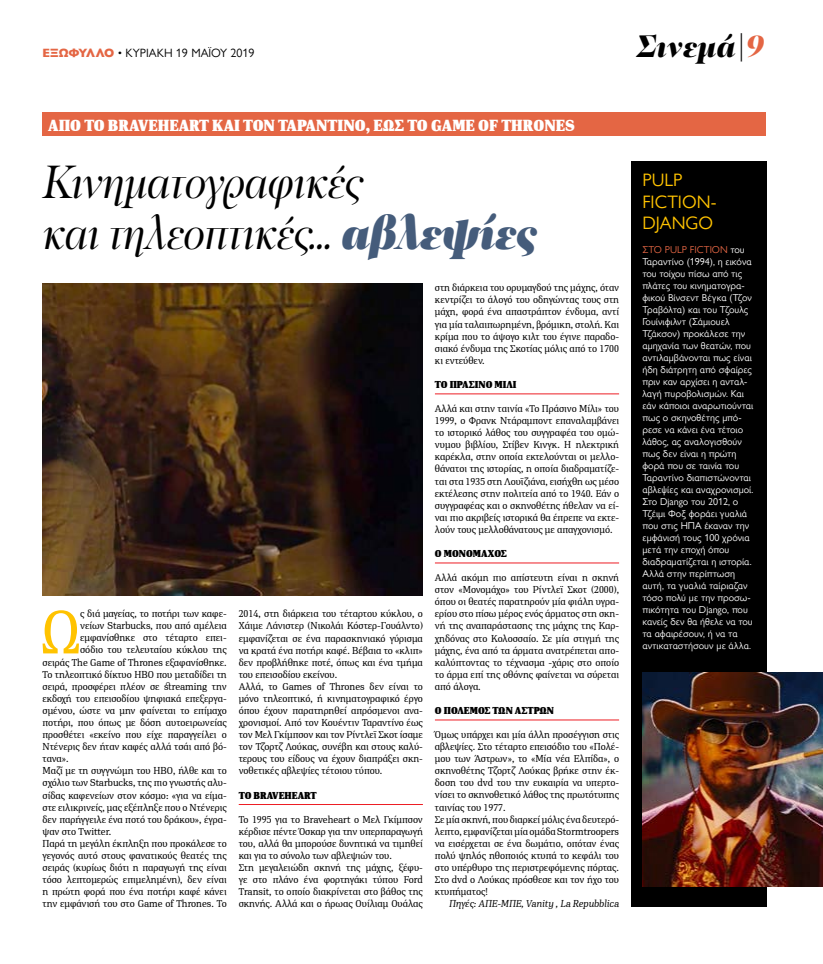
<style>
.page{position:relative;width:823px;height:964px;background:#fff}
.page>*{position:absolute;margin:0;border:0;box-sizing:border-box;transform-origin:0 0}
.t1{font:61.7px "PFDIN Serif";color:#ffc300}
.t2{font:italic 48px/51px "PF Regal Display Pro";letter-spacing:-.02em;color:#000;scale:.96 1}
.t3{font:italic 900 32px "PF Regal Display Pro";color:#000}
.t4{font:18px/21.6px "Gill Sans Nova";color:#ffc300}
.t5{font:900 16px "PFDIN Serif";color:#fff}
.t6{font:12px "Gill Sans Nova";color:#000}
.t7{font:10px/12.1px "PFDIN Serif";color:#000}
.t8{font:10px/12px "Gill Sans Nova";color:#fff}
.t9{font:900 10px "PFDIN Serif";color:#000}
.t10{font:italic 10px "PFDIN Serif";color:#000}
.s1{font-weight:800;color:#e46644}
.s2{color:#e46644}
.s3{font-family:"PF Regal Display Pro U Black";color:#455c7b}
</style>
<div class="page">
<hr style="left:238px;top:804px;width:184px;height:1px;background:#ed1d24">
<hr style="left:434px;top:394px;width:184px;height:1px;background:#ed1d24">
<hr style="left:434px;top:563px;width:184px;height:1px;background:#ed1d24">
<hr style="left:434px;top:720px;width:184px;height:1px;background:#ed1d24">
<div style="left:43px;top:112px;width:722px;height:24px;background:#e46644"></div>
<div style="left:630px;top:162px;width:135px;height:745px;background:#000"></div>
<img style="left:43px;top:283px;width:379px;height:312px">
<img style="left:642px;top:672px;width:180px;height:214px">
<p class="t6" style="left:43px;top:45px;width:213px"><span class="s1">ΕΞΩΦΥΛΛΟ</span> • ΚΥΡΙΑΚΗ 19 ΜΑΪΟΥ 2019</p>
<h3 class="t3" style="left:636px;top:26px;width:129px">Σινεμά|<span class="s2">9</span></h3>
<h3 class="t5" style="left:48px;top:115px;width:528px">ΑΠΌ ΤΟ BRAVEHEART ΚΑΙ ΤΟΝ ΤΑΡΑΝΤΊΝΟ, ΈΩΣ ΤΟ GAME OF THRONES</h3>
<h2 class="t2" style="left:43px;top:157px;width:517px">Κινηματογραφικές<br>και τηλεοπτικές... <span class="s3">αβλεψίες</span></h2>
<h1 class="t1" style="left:41px;top:593px;width:40px">Ω</h1>
<p class="t7" style="left:80px;top:608px;width:148px">ς διά μαγείας, το ποτήρι των καφε-</p>
<p class="t7" style="left:80px;top:620px;width:148px">νείων Starbucks, που από αμέλεια</p>
<p class="t7" style="left:80px;top:632px;width:148px">εμφανίσθηκε στο τέταρτο επει-</p>
<p class="t7" style="left:80px;top:644px;width:148px">σόδιο του τελευταίου κύκλου της</p>
<p class="t7" style="left:43px;top:656px;width:185px">σειράς The Game of Thrones εξαφανίσθηκε.</p>
<p class="t7" style="left:43px;top:668px;width:185px">Το τηλεοπτικό δίκτυο HBO που μεταδίδει τη</p>
<p class="t7" style="left:43px;top:680px;width:185px">σειρά, προσφέρει πλέον σε streaming την</p>
<p class="t7" style="left:43px;top:692px;width:185px">εκδοχή του επεισοδίου ψηφιακά επεξεργα-</p>
<p class="t7" style="left:43px;top:704px;width:185px">σμένου, ώστε να μην φαίνεται το επίμαχο</p>
<p class="t7" style="left:43px;top:716px;width:185px">ποτήρι, που όπως με δόση αυτοειρωνείας</p>
<p class="t7" style="left:43px;top:728px;width:185px">προσθέτει «εκείνο που είχε παραγγείλει ο</p>
<p class="t7" style="left:43px;top:740px;width:185px">Ντένερις δεν ήταν καφές αλλά τσάι από βό-</p>
<p class="t7" style="left:43px;top:753px;width:28px">τανα».</p>
<p class="t7" style="left:43px;top:765px;width:185px">Μαζί με τη συγγνώμη του HBO, ήλθε και το</p>
<p class="t7" style="left:43px;top:777px;width:185px">σχόλιο των Starbucks, της πιο γνωστής αλυ-</p>
<p class="t7" style="left:43px;top:789px;width:185px">σίδας καφενείων στον κόσμο: «για να είμα-</p>
<p class="t7" style="left:43px;top:801px;width:185px">στε ειλικρινείς, μας εξέπληξε που ο Ντένερις</p>
<p class="t7" style="left:43px;top:813px;width:185px">δεν παρήγγειλε ένα ποτό του δράκου», έγρα-</p>
<p class="t7" style="left:43px;top:825px;width:70px">ψαν στο Twitter.</p>
<p class="t7" style="left:43px;top:837px;width:185px">Παρά τη μεγάλη έκπληξη που προκάλεσε το</p>
<p class="t7" style="left:43px;top:849px;width:185px">γεγονός αυτό στους φανατικούς θεατές της</p>
<p class="t7" style="left:43px;top:861px;width:185px">σειράς (κυρίως διότι η παραγωγή της είναι</p>
<p class="t7" style="left:43px;top:873px;width:185px">τόσο λεπτομερώς επιμελημένη), δεν είναι</p>
<p class="t7" style="left:43px;top:885px;width:185px">η πρώτη φορά που ένα ποτήρι καφέ κάνει</p>
<p class="t7" style="left:43px;top:898px;width:185px">την εμφάνισή του στο Game of Thrones. Το</p>
<p class="t7" style="left:238px;top:608px;width:185px">2014, στη διάρκεια του τέταρτου κύκλου, ο Χάιμε Λάνιστερ (Νικολάι Κόστερ-Γουάλντο) εμφανίζεται σε ένα παρασκηνιακό γύρισμα να κρατά ένα ποτήρι καφέ. Βέβαια το «κλιπ» δεν προβλήθηκε ποτέ, όπως και ένα τμήμα του επεισοδίου εκείνου.<br>Αλλά, το Games of Thrones δεν είναι το μόνο τηλεοπτικό, ή κινηματογραφικό έργο όπου έχουν παρατηρηθεί απρόσμενοι ανα&shy;χρονισμοί. Από τον Κουέντιν Ταραντίνο έως τον Μελ Γκίμπσον και τον Ρίντλεϊ Σκοτ ίσαμε τον Τζορτζ Λούκας, συνέβη και στους καλύ&shy;τερους του είδους να έχουν διαπράξει σκη&shy;νοθετικές αβλεψίες τέτοιου τύπου.</p>
<p class="t9" style="left:238px;top:788px;width:79px">ΤΟ BRAVEHEART</p>
<p class="t7" style="left:238px;top:813px;width:185px">Το 1995 για το Braveheart ο Μελ Γκίμπσον κέρδισε πέντε Όσκαρ για την υπερπαραγωγή του, αλλά θα μπορούσε δυνητικά να τιμηθεί και για το σύνολο των αβλεψιών του.<br>Στη μεγαλειώδη σκηνή της μάχης, ξέφυ&shy;γε στο πλάνο ένα φορτηγάκι τύπου Ford Transit, το οποίο διακρίνεται στο βάθος της σκηνής. Αλλά και ο ήρωας Ουίλιαμ Ουάλας</p>
<p class="t7" style="left:434px;top:282px;width:185px;text-align:justify">στη διάρκεια του ορυμαγδού της μάχης, όταν κεντρίζει το άλογό του οδηγώντας τους στη μάχη, φορά ένα απαστράπτον ένδυμα, αντί για μία ταλαιπωρημένη, βρόμικη, στολή. Και κρίμα που το άψογο κιλτ του έγινε παραδο&shy;σιακό ένδυμα της Σκοτίας μόλις από το 1700 κι εντεύθεν.</p>
<p class="t9" style="left:434px;top:378px;width:83px">ΤΟ ΠΡΆΣΙΝΟ ΜΊΛΙ</p>
<p class="t7" style="left:434px;top:402px;width:185px;text-align:justify">Αλλά και στην ταινία «Το Πράσινο Μίλι» του 1999, ο Φρανκ Ντάραμποντ επαναλαμβάνει το ιστορικό λάθος του συγγραφέα του ομώ&shy;νυμου βιβλίου, Στίβεν Κινγκ. Η ηλεκτρική καρέκλα, στην οποία εκτελούνται οι μελλο&shy;θάνατοι της ιστορίας, η οποία διαδραματίζε&shy;ται στα 1935 στη Λουϊζιάνα, εισήχθη ως μέσο εκτέλεσης στην πολιτεία από το 1940. Εάν ο συγγραφέας και ο σκηνοθέτης ήθελαν να εί&shy;ναι πιο ακριβείς ιστορικά θα έπρεπε να εκτε&shy;λούν τους μελλοθάνατους με απαγχονισμό.</p>
<p class="t9" style="left:434px;top:547px;width:73px">Ο ΜΟΝΟΜΆΧΟΣ</p>
<p class="t7" style="left:434px;top:571px;width:185px;text-align:justify">Αλλά ακόμη πιο απίστευτη είναι η σκηνή στον «Μονομάχο» του Ρίντλεϊ Σκοτ (2000), όπου οι θεατές παρατηρούν μία φιάλη υγρα&shy;ερίου στο πίσω μέρος ενός άρματος στη σκη&shy;νή της αναπαράστασης της μάχης της Καρ&shy;χηδόνας στο Κολοσσαίο. Σε μία στιγμή της μάχης, ένα από τα άρματα ανατρέπεται απο&shy;καλύπτοντας το τέχνασμα -χάρις στο οποίο το άρμα επί της οθόνης φαίνεται να σύρεται από άλογα.</p>
<p class="t9" style="left:434px;top:704px;width:120px">Ο ΠΌΛΕΜΟΣ ΤΩΝ ΆΣΤΡΩΝ</p>
<p class="t7" style="left:434px;top:728px;width:185px">Όμως υπάρχει και μία άλλη προσέγγιση στις αβλεψίες. Στο τέταρτο επεισόδιο του «Πολέ&shy;μου των Άστρων», το «Μία νέα Ελπίδα», ο σκηνοθέτης Τζορτζ Λούκας βρήκε στην έκ&shy;δοση του dvd του την ευκαιρία να υπερτο&shy;νίσει το σκηνοθετικό λάθος της πρωτότυπης ταινίας του 1977.<br>Σε μία σκηνή, που διαρκεί μόλις ένα δευτερό&shy;λεπτο, εμφανίζεται μία ομάδα Stormtroopers να εισέρχεται σε ένα δωμάτιο, οπόταν ένας πολύ ψηλός ηθοποιός κτυπά το κεφάλι του στο υπέρθυρο της περιστρεφόμενης πόρτας.<br>Στο dvd ο Λούκας πρόσθεσε και τον ήχο του κτυπήματος!</p>
<p class="t10" style="left:448px;top:897px;width:171px">Πηγές: ΑΠΕ-ΜΠΕ, Vanity , La Repubblica</p>
<h3 class="t4" style="left:642px;top:169px;width:76px">PULP<br>FICTION-<br>DJANGO</h3>
<p class="t8" style="left:642px;top:244px;width:112px"><span class="s2">ΣΤΟ PULP FICTION</span> του<br>Ταραντίνο (1994), η εικόνα του τοίχου πίσω από τις πλάτες του κινηματογρα&shy;φικού Βίνσεντ Βέγκα (Τζον<br>Τραβόλτα) και του Τζουλς<br>Γουίνιφιλντ (Σάμιουελ<br>Τζάκσον) προκάλεσε την αμηχανία των θεατών, που αντιλαμβάνονται πως είναι ήδη διάτρητη από σφαίρες πριν καν αρχίσει η ανταλ&shy;λαγή πυροβολισμών. Και εάν κάποιοι αναρωτιούνται πως ο σκηνοθέτης μπό&shy;ρεσε να κάνει ένα τέτοιο λάθος, ας αναλογισθούν πως δεν είναι η πρώτη φορά που σε ταινία του<br>Ταραντίνο διαπιστώνονται αβλεψίες και αναχρονισμοί.<br>Στο Django του 2012, ο<br>Τζέιμι Φοξ φοράει γυαλιά που στις ΗΠΑ έκαναν την εμφάνισή τους 100 χρόνια μετά την εποχή όπου διαδραματίζεται η ιστορία.<br>Αλλά στην περίπτωση αυτή, τα γυαλιά ταίριαζαν τόσο πολύ με την προσω&shy;πικότητα του Django, που κανείς δεν θα ήθελε να του τα αφαιρέσουν, ή να τα αντικαταστήσουν με άλλα.</p>
</div>
